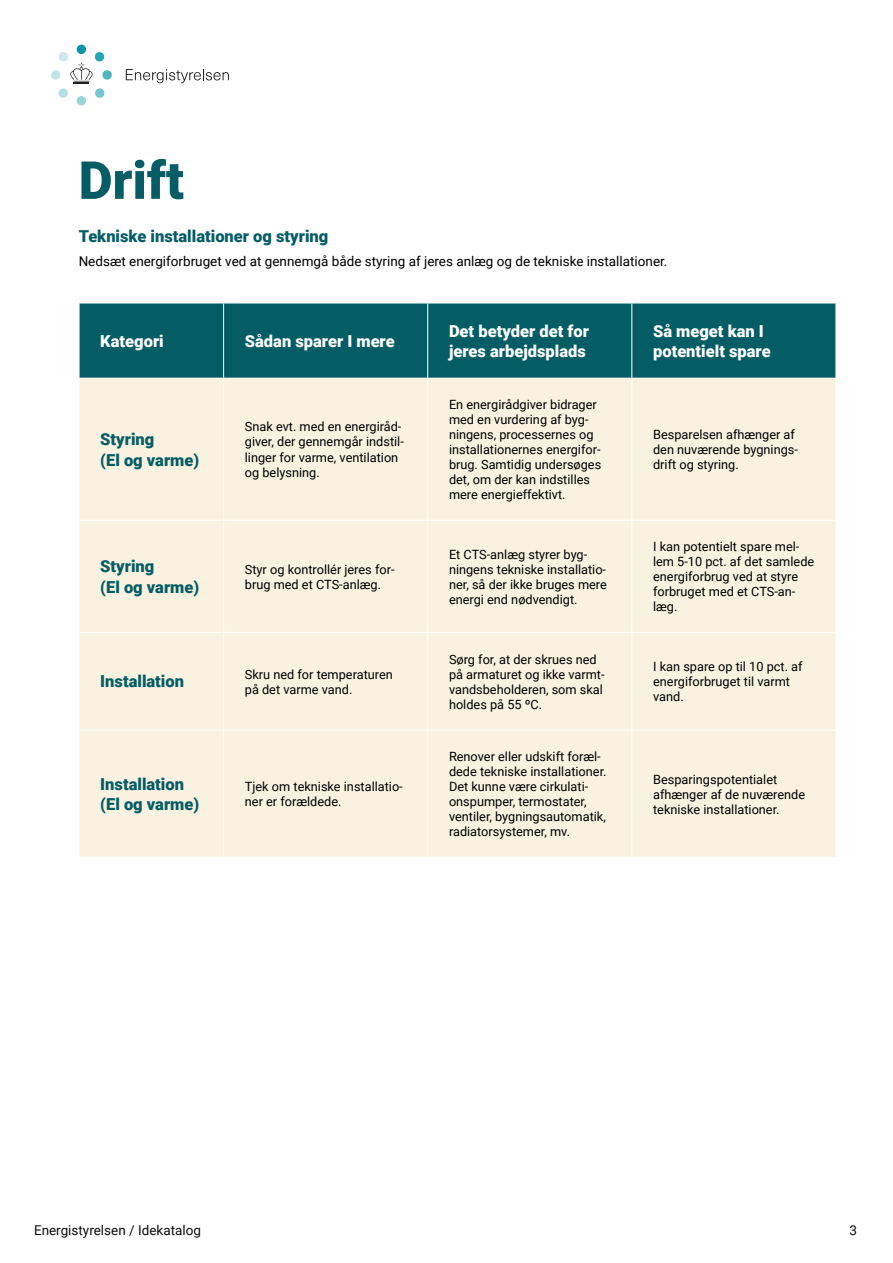
<style>
.page{position:relative;width:893px;height:1263px;background:#fff}
.page>*{position:absolute;margin:0;border:0;box-sizing:border-box;transform-origin:0 0}
.Rubrik_35_42{font:900 52.5px "Roboto";color:#045c65}
.Spørgsmål{font:900 16.5px/20.2px "Roboto";color:#045c65}
.Spørgsmål-2{font:900 16.5px/20.2px "Roboto";color:#fff}
.Brød_9_13_sort{font:13.5px "Roboto";color:#000}
.t1{font:13.5px "Roboto";color:#0d0d0d}
.Brød_9_13_sort-2{font:12.75px/15px "Roboto";color:#000}
</style>
<div class="page">
<div style="left:77px;top:45px;width:9px;height:9px;background:#0497a7;border-radius:50%"></div>
<div style="left:77px;top:96px;width:9px;height:9px;background:#9ad4db;border-radius:50%"></div>
<div style="left:102px;top:70px;width:10px;height:10px;background:#4cb6c1;border-radius:50%"></div>
<div style="left:51px;top:70px;width:9px;height:10px;background:#c0e3e7;border-radius:50%"></div>
<svg style="left:58px;top:52px;width:47px;height:46px"></svg>
<svg style="left:126px;top:69px;width:103px;height:14px"></svg>
<div style="left:80px;top:304px;width:756px;height:74px;background:#045c65"></div>
<div style="left:80px;top:379px;width:756px;height:478px;background:#f9f2e0"></div>
<hr style="left:223px;top:303px;width:1px;height:75px;background:#fff">
<hr style="left:427px;top:303px;width:1px;height:75px;background:#fff">
<hr style="left:631px;top:303px;width:1px;height:75px;background:#fff">
<hr style="left:223px;top:378px;width:1px;height:142px;background:#fff">
<hr style="left:427px;top:378px;width:1px;height:142px;background:#fff">
<hr style="left:631px;top:378px;width:1px;height:142px;background:#fff">
<hr style="left:223px;top:521px;width:1px;height:111px;background:#fff">
<hr style="left:427px;top:521px;width:1px;height:111px;background:#fff">
<hr style="left:631px;top:521px;width:1px;height:111px;background:#fff">
<hr style="left:79px;top:632px;width:145px;height:1px;background:#fff">
<hr style="left:224px;top:632px;width:204px;height:1px;background:#fff">
<hr style="left:223px;top:633px;width:1px;height:97px;background:#fff">
<hr style="left:428px;top:632px;width:204px;height:1px;background:#fff">
<hr style="left:427px;top:633px;width:1px;height:97px;background:#fff">
<hr style="left:632px;top:632px;width:204px;height:1px;background:#fff">
<hr style="left:631px;top:633px;width:1px;height:97px;background:#fff">
<hr style="left:79px;top:730px;width:145px;height:1px;background:#fff">
<hr style="left:224px;top:730px;width:204px;height:1px;background:#fff">
<hr style="left:223px;top:730px;width:1px;height:127px;background:#fff">
<hr style="left:428px;top:730px;width:204px;height:1px;background:#fff">
<hr style="left:427px;top:730px;width:1px;height:127px;background:#fff">
<hr style="left:632px;top:730px;width:204px;height:1px;background:#fff">
<hr style="left:631px;top:730px;width:1px;height:127px;background:#fff">
<hr style="left:79px;top:520px;width:145px;height:1px;background:#fff">
<hr style="left:224px;top:520px;width:204px;height:1px;background:#fff">
<hr style="left:428px;top:520px;width:204px;height:1px;background:#fff">
<hr style="left:632px;top:520px;width:204px;height:1px;background:#fff">
<p class="Rubrik_35_42" style="left:79px;top:143px;width:107px">Drift</p>
<p class="Spørgsmål" style="left:79px;top:225px;width:251px">Tekniske installationer og styring</p>
<p class="Brød_9_13_sort" style="left:79px;top:252px;width:590px">Nedsæt energiforbruget ved at gennemgå både styring af jeres anlæg og de tekniske installationer.</p>
<p class="Spørgsmål-2" style="left:100px;top:330px;width:65px">Kategori</p>
<p class="Spørgsmål-2" style="left:245px;top:330px;width:151px">Sådan sparer I mere</p>
<p class="Spørgsmål-2" style="left:449px;top:320px;width:141px">Det betyder det for jeres arbejdsplads</p>
<p class="Spørgsmål-2" style="left:653px;top:320px;width:119px">Så meget kan I potentielt spare</p>
<p class="Spørgsmål" style="left:100px;top:429px;width:100px">Styring<br>(El og varme)</p>
<p class="Brød_9_13_sort-2" style="left:245px;top:419px;width:160px">Snak evt. med en energiråd&shy;giver, der gennemgår indstil&shy;linger for varme, ventilation og belysning.</p>
<p class="Spørgsmål" style="left:100px;top:556px;width:100px">Styring<br>(El og varme)</p>
<p class="Brød_9_13_sort-2" style="left:245px;top:561px;width:151px">Styr og kontrollér jeres for&shy;brug med et CTS-anlæg.</p>
<p class="Spørgsmål" style="left:100px;top:671px;width:85px">Installation</p>
<p class="Brød_9_13_sort-2" style="left:245px;top:666px;width:150px">Skru ned for temperaturen på det varme vand.</p>
<p class="Spørgsmål" style="left:100px;top:773px;width:100px">Installation (El og varme)</p>
<p class="Brød_9_13_sort-2" style="left:245px;top:778px;width:159px">Tjek om tekniske installatio&shy;ner er forældede.</p>
<p class="Brød_9_13_sort-2" style="left:449px;top:396px;width:154px">En energirådgiver bidrager med en vurdering af byg&shy;ningens, processernes og installationernes energifor&shy;brug. Samtidig undersøges det, om der kan indstilles mere energieffektivt.</p>
<p class="Brød_9_13_sort-2" style="left:653px;top:426px;width:146px">Besparelsen afhænger af den nuværende bygnings&shy;drift og styring.</p>
<p class="Brød_9_13_sort-2" style="left:449px;top:546px;width:159px">Et CTS-anlæg styrer byg&shy;ningens tekniske installatio&shy;ner, så der ikke bruges mere energi end nødvendigt.</p>
<p class="Brød_9_13_sort-2" style="left:653px;top:539px;width:163px">I kan potentielt spare mel&shy;lem 5-10 pct. af det samlede energiforbrug ved at styre forbruget med et CTS-an&shy;læg.</p>
<p class="Brød_9_13_sort-2" style="left:449px;top:651px;width:157px">Sørg for, at der skrues ned på armaturet og ikke varmt&shy;vandsbeholderen, som skal holdes på 55 ºC.</p>
<p class="Brød_9_13_sort-2" style="left:653px;top:658px;width:151px">I kan spare op til 10 pct. af energiforbruget til varmt vand.</p>
<p class="Brød_9_13_sort-2" style="left:449px;top:748px;width:159px">Renover eller udskift foræl&shy;dede tekniske installationer.<br>Det kunne være cirkulati&shy;onspumper, termostater, ventiler, bygningsautomatik, radiatorsystemer, mv.</p>
<p class="Brød_9_13_sort-2" style="left:653px;top:771px;width:154px">Besparingspotentialet afhænger af de nuværende tekniske installationer.</p>
<p class="t1" style="left:34px;top:1220px;width:168px">Energistyrelsen / Idekatalog</p>
<p class="t1" style="left:849px;top:1220px;width:9px">3</p>
</div>
